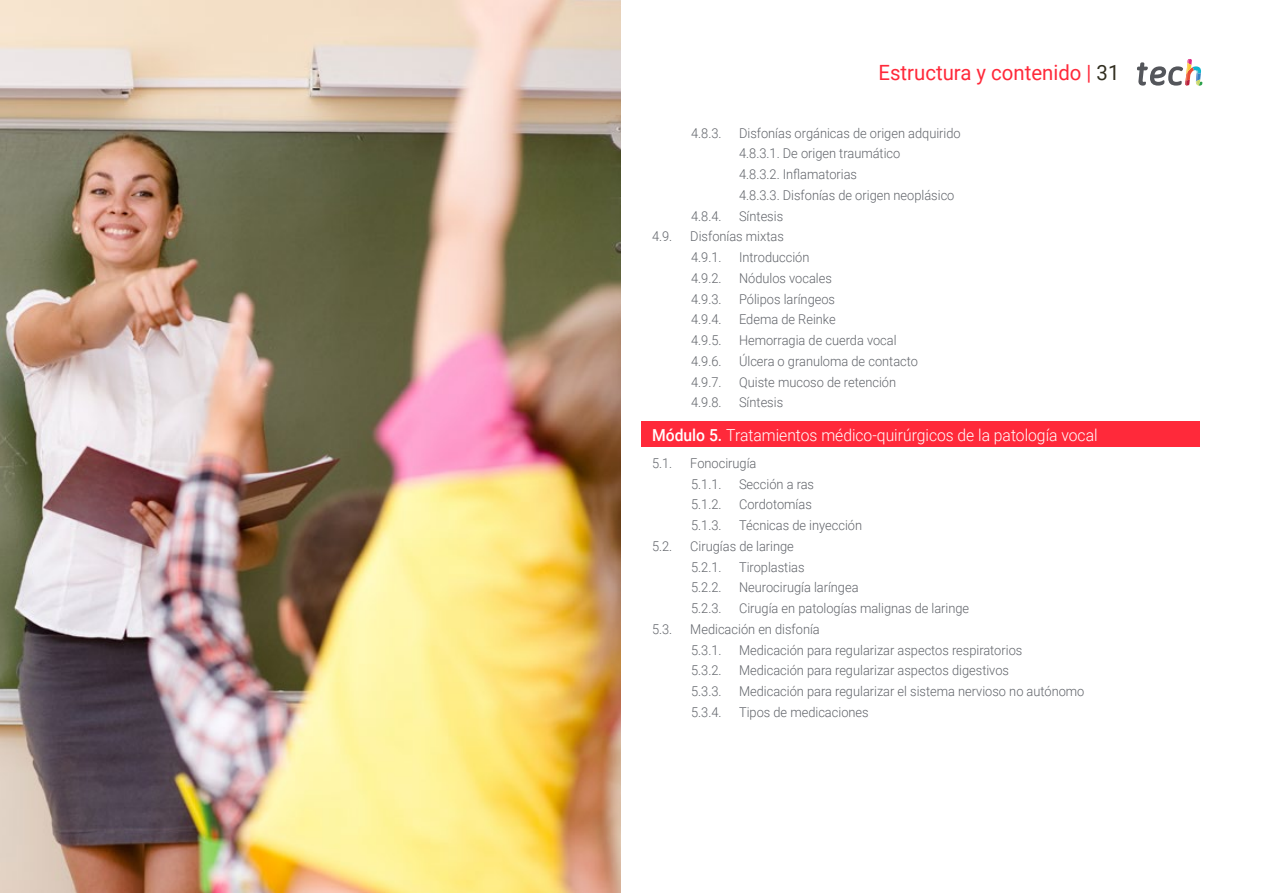
<style>
.page{position:relative;width:1263px;height:893px;background:#fff}
.page>*{position:absolute;margin:0;border:0;box-sizing:border-box;transform-origin:0 0}
.t1{font:21px "Roboto";color:#ff293a}
.t2{font:300 16.5px "Roboto";color:#fff;scale:.95 1}
.t3{font:300 13.5px/20.7px "Roboto";color:#61646a;scale:.95 1}
.s1{color:#312e20}
.s2{font-weight:500}
</style>
<div class="page">
<img style="left:0;top:0;width:621px;height:893px">
<svg style="left:1137px;top:59px;width:65px;height:27px"></svg>
<div style="left:641px;top:422px;width:558px;height:25px;background:#ff293a"></div>
<h1 class="t1" style="left:878px;top:57px;width:242px">Estructura y contenido | <span class="s1">31</span></h1>
<p class="t3" style="left:691px;top:122px;width:34px">4.8.3.</p>
<p class="t3" style="left:739px;top:122px;width:235px">Disfonías orgánicas de origen adquirido 4.8.3.1. De origen traumático<br>4.8.3.2. Inflamatorias<br>4.8.3.3. Disfonías de origen neoplásico</p>
<p class="t3" style="left:691px;top:205px;width:34px">4.8.4.</p>
<p class="t3" style="left:739px;top:205px;width:48px">Síntesis</p>
<p class="t3" style="left:652px;top:226px;width:23px">4.9.</p>
<p class="t3" style="left:690px;top:226px;width:100px">Disfonías mixtas<br>4.9.1.</p>
<p class="t3" style="left:739px;top:247px;width:76px">Introducción</p>
<p class="t3" style="left:691px;top:267px;width:34px">4.9.2.</p>
<p class="t3" style="left:739px;top:267px;width:99px">Nódulos vocales</p>
<p class="t3" style="left:691px;top:288px;width:34px">4.9.3.</p>
<p class="t3" style="left:739px;top:288px;width:103px">Pólipos laríngeos</p>
<p class="t3" style="left:691px;top:309px;width:34px">4.9.4.</p>
<p class="t3" style="left:739px;top:309px;width:103px">Edema de Reinke</p>
<p class="t3" style="left:691px;top:330px;width:34px">4.9.5.</p>
<p class="t3" style="left:739px;top:330px;width:167px">Hemorragia de cuerda vocal</p>
<p class="t3" style="left:691px;top:350px;width:34px">4.9.6.</p>
<p class="t3" style="left:739px;top:350px;width:190px">Úlcera o granuloma de contacto</p>
<p class="t3" style="left:691px;top:371px;width:34px">4.9.7.</p>
<p class="t3" style="left:739px;top:371px;width:167px">Quiste mucoso de retención</p>
<p class="t3" style="left:691px;top:392px;width:34px">4.9.8.</p>
<p class="t3" style="left:739px;top:392px;width:48px">Síntesis</p>
<p class="t2" style="left:652px;top:423px;width:470px"><span class="s2">Módulo 5.</span> Tratamientos médico-quirúrgicos de la patología vocal</p>
<p class="t3" style="left:652px;top:452px;width:23px">5.1.</p>
<p class="t3" style="left:690px;top:452px;width:71px">Fonocirugía<br>5.1.1.</p>
<p class="t3" style="left:739px;top:473px;width:81px">Sección a ras</p>
<p class="t3" style="left:691px;top:494px;width:34px">5.1.2.</p>
<p class="t3" style="left:739px;top:494px;width:78px">Cordotomías</p>
<p class="t3" style="left:691px;top:514px;width:34px">5.1.3.</p>
<p class="t3" style="left:739px;top:514px;width:131px">Técnicas de inyección</p>
<p class="t3" style="left:652px;top:535px;width:23px">5.2.</p>
<p class="t3" style="left:690px;top:535px;width:111px">Cirugías de laringe<br>5.2.1.</p>
<p class="t3" style="left:739px;top:556px;width:71px">Tiroplastias</p>
<p class="t3" style="left:691px;top:577px;width:34px">5.2.2.</p>
<p class="t3" style="left:739px;top:577px;width:127px">Neurocirugía laríngea</p>
<p class="t3" style="left:691px;top:597px;width:34px">5.2.3.</p>
<p class="t3" style="left:739px;top:597px;width:244px">Cirugía en patologías malignas de laringe</p>
<p class="t3" style="left:652px;top:618px;width:23px">5.3.</p>
<p class="t3" style="left:690px;top:618px;width:138px">Medicación en disfonía<br>5.3.1.</p>
<p class="t3" style="left:739px;top:639px;width:300px">Medicación para regularizar aspectos respiratorios</p>
<p class="t3" style="left:691px;top:660px;width:34px">5.3.2.</p>
<p class="t3" style="left:739px;top:660px;width:286px">Medicación para regularizar aspectos digestivos</p>
<p class="t3" style="left:691px;top:680px;width:34px">5.3.3.</p>
<p class="t3" style="left:739px;top:680px;width:365px">Medicación para regularizar el sistema nervioso no autónomo</p>
<p class="t3" style="left:691px;top:701px;width:34px">5.3.4.</p>
<p class="t3" style="left:739px;top:701px;width:138px">Tipos de medicaciones</p>
</div>
